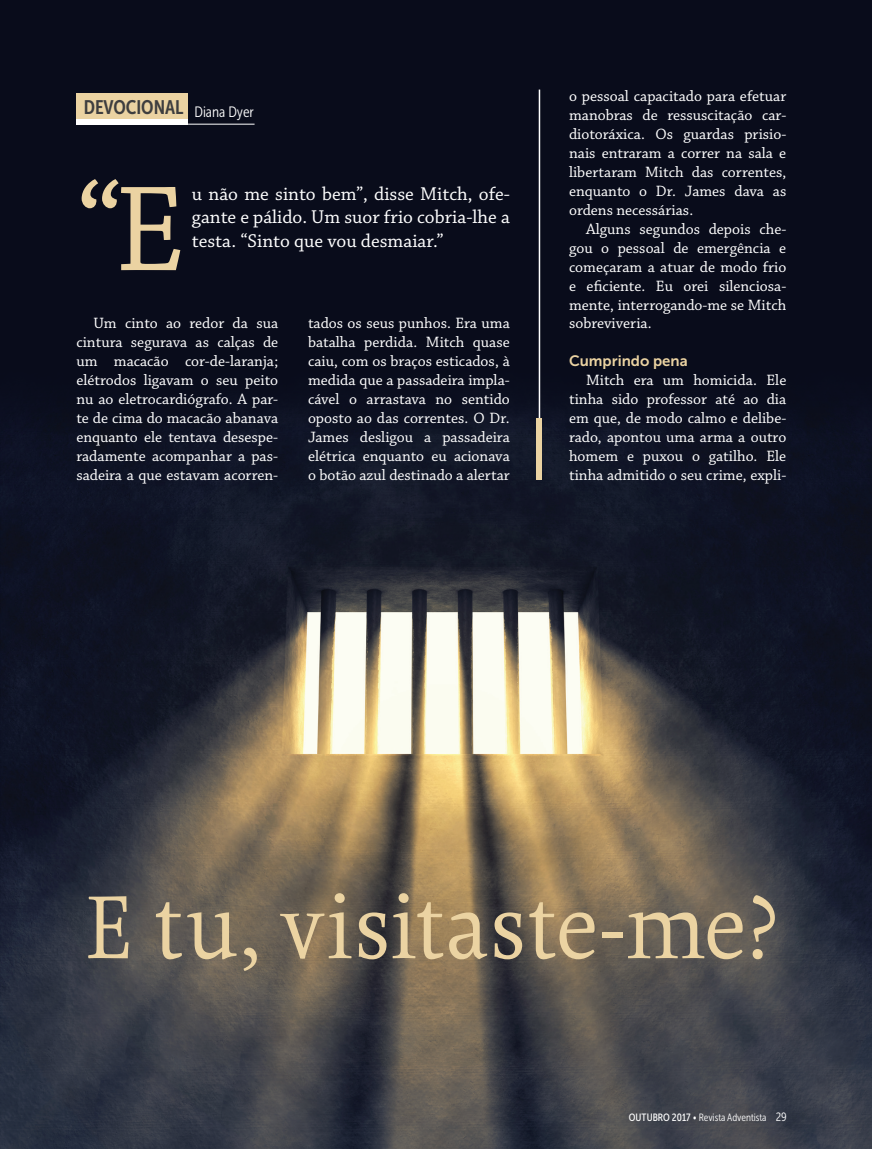
<style>
.page{position:relative;width:872px;height:1149px;background:#fff}
.page>*{position:absolute;margin:0;border:0;box-sizing:border-box;transform-origin:0 0}
.paragrafo_destaque{font:127.5px "Chaparral Pro";color:#ebd3a2}
.titulo_artigo{font:96px "Borges Blanca";letter-spacing:-.02em;color:#ebd3a2}
.paragrafo_destaque-2{font:19.5px/23.4px "Chaparral Pro";color:#fff;text-align:justify}
.t1{font:19.5px "Museo Sans Cond 700";letter-spacing:-.005em;color:#3e3e3f}
.texto_corpo_10_5pt{font:15.75px/18.9px "Chaparral Pro";color:#fff;text-align:justify}
.texto_corpo_10_5pt-2{font:15px "Museo Sans 700";color:#ebd3a2}
.t2{font:15px "Museo Sans Cond 300";color:#fff}
.t3{font:10.5px "Museo Sans Cond 300";color:#fff}
.s1{font-family:"Museo Sans Cond 500"}
.s2{font-size:12px}
</style>
<div class="page">
<div style="left:0;top:0;width:872px;height:1148px;background:#090c1b"></div>
<img style="left:0;top:347px;width:872px;height:801px">
<div style="left:77px;top:94px;width:111px;height:25px;background:#ebd3a2"></div>
<hr style="left:539px;top:89px;width:1px;height:360px;background:#fff">
<div style="left:77px;top:119px;width:111px;height:5px;background:#fff"></div>
<hr style="left:188px;top:124px;width:66px;height:1px;background:#fff">
<div style="left:536px;top:418px;width:6px;height:61px;background:#ebd3a2"></div>
<p class="t1" style="left:84px;top:96px;width:101px">DEVOCIONAL</p>
<p class="t2" style="left:194px;top:104px;width:61px">Diana Dyer</p>
<p class="paragrafo_destaque" style="left:76px;top:159px;width:111px">“E</p>
<p class="paragrafo_destaque-2" style="left:192px;top:183px;width:319px">u não me sinto bem”, disse Mitch, ofe&shy;gante e pálido. Um suor frio cobria-lhe a testa. “Sinto que vou desmaiar.”</p>
<p class="texto_corpo_10_5pt" style="left:76px;top:314px;width:203px;text-indent:17px">Um cinto ao redor da sua cintura segurava as calças de um macacão cor-de-laranja; elétrodos ligavam o seu peito nu ao eletrocardiógrafo. A par&shy;te de cima do macacão abanava enquanto ele tentava desespe&shy;radamente acompanhar a pas&shy;sadeira a que estavam acorren-</p>
<p class="texto_corpo_10_5pt" style="left:308px;top:314px;width:203px">tados os seus punhos. Era uma batalha perdida. Mitch quase caiu, com os braços esticados, à medida que a passadeira impla&shy;cável o arrastava no sentido oposto ao das correntes. O Dr.<br>James desligou a passadeira elétrica enquanto eu acionava o botão azul destinado a alertar</p>
<p class="texto_corpo_10_5pt" style="left:569px;top:88px;width:219px">o pessoal capacitado para efetuar manobras de ressuscitação car&shy;diotoráxica. Os guardas prisio&shy;nais entraram a correr na sala e libertaram Mitch das correntes, enquanto o Dr. James dava as ordens necessárias.</p>
<p class="texto_corpo_10_5pt" style="left:569px;top:220px;width:219px;text-indent:17px">Alguns segundos depois che&shy;gou o pessoal de emergência e começaram a atuar de modo frio e eficiente. Eu orei silenciosa&shy;mente, interrogando-me se Mitch sobreviveria.</p>
<p class="texto_corpo_10_5pt-2" style="left:569px;top:352px;width:120px">Cumprindo pena</p>
<p class="texto_corpo_10_5pt" style="left:569px;top:371px;width:219px;text-indent:17px">Mitch era um homicida. Ele tinha sido professor até ao dia em que, de modo calmo e delibe&shy;rado, apontou uma arma a outro homem e puxou o gatilho. Ele tinha admitido o seu crime, expli-</p>
<p class="titulo_artigo" style="left:85px;top:872px;width:694px">E tu, visitaste-me?</p>
<p class="t3" style="left:629px;top:1111px;width:159px"><span class="s1">OUTUBRO 2017</span> • Revista Adventista <span class="s2">29</span></p>
</div>
